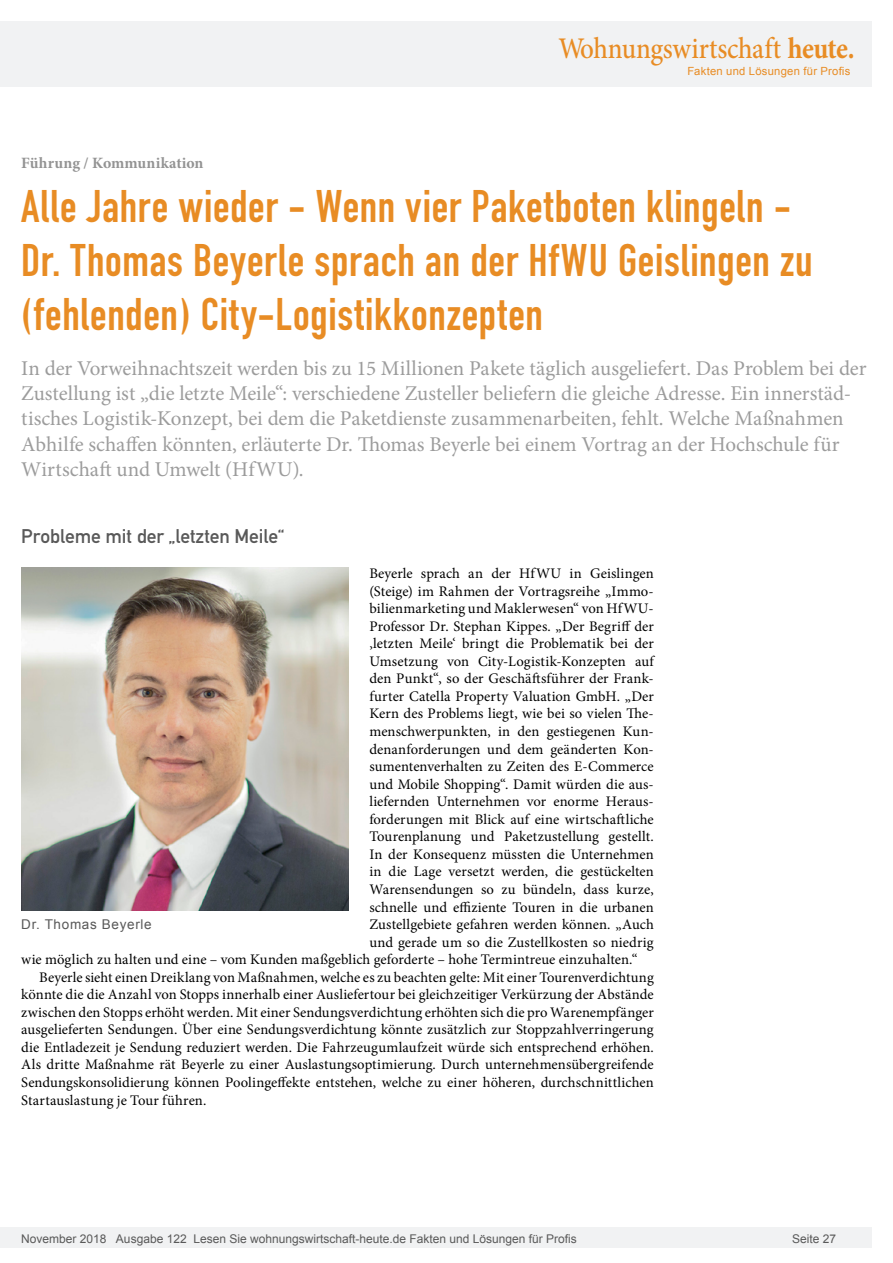
<style>
.page{position:relative;width:893px;height:1263px;background:#fff}
.page>*{position:absolute;margin:0;border:0;box-sizing:border-box;transform-origin:0 0}
.Überschrift_Groß{font:45px/54px "DIN Engschrift";letter-spacing:.015em;color:#e88c24}
.t1{font:500 30px "Minion Pro";letter-spacing:-.01em;color:#e88c24;scale:.9 1}
.Anlesetext{font:21px/25.2px "Minion Pro";letter-spacing:-.005em;color:#9c9c9c}
.Überschrift_Grau{font:19.5px "DIN Mittelschrift";letter-spacing:-.005em;color:#595959}
.Kategorie{font:700 15.75px "Minion Pro";letter-spacing:.01em;color:#939393}
.Fließtext_erste_Zeil{font:14.7px "Minion Pro";letter-spacing:.005em;color:#000}
.Fliesstext{font:14.7px/17.5px "Minion Pro";letter-spacing:.01em;color:#000;text-align:justify}
.Bildunterschrift{font:13.5px "Arial";letter-spacing:.05em;color:#595959}
.t2{font:12px "Arial";color:#595959}
.t3{font:11.25px "Arial";letter-spacing:.025em;color:#e88c24}
.s1{font-weight:700}
</style>
<div class="page">
<div style="left:0;top:1227px;width:872px;height:20px;background:#f1f2f3"></div>
<div style="left:0;top:21px;width:872px;height:66px;background:#f1f2f3"></div>
<img style="left:21px;top:567px;width:327px;height:343px">
<h2 class="t1" style="left:558px;top:28px;width:331px">Wohnungswirtschaft <span class="s1">heute.</span></h2>
<p class="t3" style="left:687px;top:63px;width:165px">Fakten und Lösungen für Profis</p>
<p class="Kategorie" style="left:21px;top:152px;width:184px">Führung / Kommunikation</p>
<p class="Überschrift_Groß" style="left:21px;top:180px;width:793px">Alle Jahre wieder - Wenn vier Paketboten klingeln -<br>Dr. Thomas Beyerle sprach an der HfWU Geislingen zu (fehlenden) City-Logistikkonzepten</p>
<p class="Anlesetext" style="left:21px;top:356px;width:847px">In der Vorweihnachtszeit werden bis zu 15 Millionen Pakete täglich ausgeliefert. Das Problem bei der Zustellung ist „die letzte Meile“: verschiedene Zusteller beliefern die gleiche Adresse. Ein innerstäd&shy;tisches Logistik-Konzept, bei dem die Paketdienste zusammenarbeiten, fehlt. Welche Maßnahmen Abhilfe schaffen könnten, erläuterte Dr. Thomas Beyerle bei einem Vortrag an der Hochschule für Wirtschaft und Umwelt (HfWU).</p>
<p class="Überschrift_Grau" style="left:21px;top:525px;width:265px">Probleme mit der „letzten Meile“</p>
<p class="Fließtext_erste_Zeil" style="left:369px;top:563px;width:286px">Beyerle sprach an der HfWU in Geislingen</p>
<p class="Fließtext_erste_Zeil" style="left:369px;top:581px;width:286px">(Steige) im Rahmen der Vortragsreihe „Immo-</p>
<p class="Fließtext_erste_Zeil" style="left:369px;top:599px;width:286px">bilienmarketing und Maklerwesen“ von HfWU-</p>
<p class="Fließtext_erste_Zeil" style="left:369px;top:616px;width:286px">Professor Dr. Stephan Kippes. „Der Begriff der</p>
<p class="Fließtext_erste_Zeil" style="left:369px;top:634px;width:286px">‚letzten Meile‘ bringt die Problematik bei der</p>
<p class="Fließtext_erste_Zeil" style="left:369px;top:651px;width:286px">Umsetzung von City-Logistik-Konzepten auf</p>
<p class="Fließtext_erste_Zeil" style="left:369px;top:669px;width:286px">den Punkt“, so der Geschäftsführer der Frank-</p>
<p class="Fließtext_erste_Zeil" style="left:369px;top:686px;width:286px">furter Catella Property Valuation GmbH. „Der</p>
<p class="Fließtext_erste_Zeil" style="left:369px;top:704px;width:286px">Kern des Problems liegt, wie bei so vielen The-</p>
<p class="Fließtext_erste_Zeil" style="left:369px;top:721px;width:286px">menschwerpunkten, in den gestiegenen Kun-</p>
<p class="Fließtext_erste_Zeil" style="left:369px;top:739px;width:286px">denanforderungen und dem geänderten Kon-</p>
<p class="Fließtext_erste_Zeil" style="left:369px;top:756px;width:286px">sumentenverhalten zu Zeiten des E-Commerce</p>
<p class="Fließtext_erste_Zeil" style="left:369px;top:774px;width:286px">und Mobile Shopping“. Damit würden die aus-</p>
<p class="Fließtext_erste_Zeil" style="left:369px;top:792px;width:286px">liefernden Unternehmen vor enorme Heraus-</p>
<p class="Fließtext_erste_Zeil" style="left:369px;top:809px;width:286px">forderungen mit Blick auf eine wirtschaftliche</p>
<p class="Fließtext_erste_Zeil" style="left:369px;top:827px;width:286px">Tourenplanung und Paketzustellung gestellt.</p>
<p class="Fließtext_erste_Zeil" style="left:369px;top:844px;width:286px">In der Konsequenz müssten die Unternehmen</p>
<p class="Fließtext_erste_Zeil" style="left:369px;top:862px;width:286px">in die Lage versetzt werden, die gestückelten</p>
<p class="Fließtext_erste_Zeil" style="left:369px;top:879px;width:286px">Warensendungen so zu bündeln, dass kurze,</p>
<p class="Fließtext_erste_Zeil" style="left:369px;top:897px;width:286px">schnelle und effiziente Touren in die urbanen</p>
<p class="Fließtext_erste_Zeil" style="left:369px;top:914px;width:286px">Zustellgebiete gefahren werden können. „Auch</p>
<p class="Fließtext_erste_Zeil" style="left:369px;top:932px;width:286px">und gerade um so die Zustellkosten so niedrig</p>
<p class="Fließtext_erste_Zeil" style="left:21px;top:950px;width:618px">wie möglich zu halten und eine – vom Kunden maßgeblich geforderte – hohe Termintreue einzuhalten.“</p>
<p class="Fliesstext" style="left:21px;top:968px;width:634px;text-indent:18px">Beyerle sieht einen Dreiklang von Maßnahmen, welche es zu beachten gelte: Mit einer Tourenverdichtung könnte die die Anzahl von Stopps innerhalb einer Ausliefertour bei gleichzeitiger Verkürzung der Abstände zwischen den Stopps erhöht werden. Mit einer Sendungsverdichtung erhöhten sich die pro Warenempfänger ausgelieferten Sendungen. Über eine Sendungsverdichtung könnte zusätzlich zur Stoppzahlverringerung die Entladezeit je Sendung reduziert werden. Die Fahrzeugumlaufzeit würde sich entsprechend erhöhen.<br>Als dritte Maßnahme rät Beyerle zu einer Auslastungsoptimierung. Durch unternehmensübergreifende Sendungskonsolidierung können Poolingeffekte entstehen, welche zu einer höheren, durchschnittlichen Startauslastung je Tour führen.</p>
<p class="Bildunterschrift" style="left:21px;top:915px;width:132px">Dr. Thomas Beyerle</p>
<p class="t2" style="left:21px;top:1230px;width:557px">November 2018 Ausgabe 122 Lesen Sie wohnungswirtschaft-heute.de Fakten und Lösungen für Profis</p>
<p class="t2" style="left:792px;top:1231px;width:46px">Seite 27</p>
</div>
